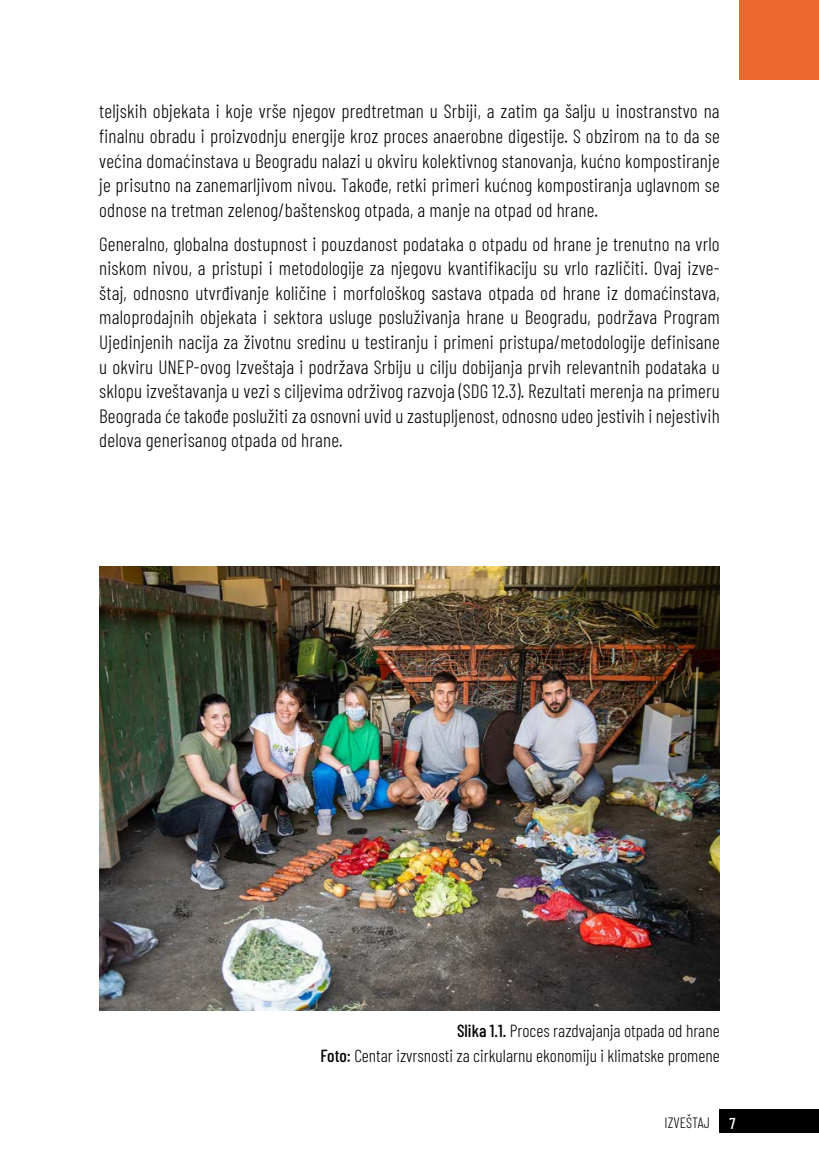
<style>
.page{position:relative;width:819px;height:1166px;background:#fff}
.page>*{position:absolute;margin:0;border:0;box-sizing:border-box;transform-origin:0 0}
.t1{font:300 19.25px/24.5px "Barlow Condensed";letter-spacing:.01em;color:#000;text-align:justify}
.t2{font:300 17.5px/24.5px "Barlow Condensed";color:#000;text-align:right}
.t3{font:300 14.88px "Barlow Condensed";color:#000}
.s1{font-weight:500}
.s2{font-weight:500;font-size:15.75px;color:#fff}
</style>
<div class="page">
<div style="left:719px;top:1109px;width:100px;height:24px;background:#000"></div>
<div style="left:739px;top:0;width:80px;height:79px;background:#ec6730"></div>
<img style="left:99px;top:567px;width:620px;height:444px">
<p class="t1" style="left:99px;top:98px;width:622px">teljskih objekata i koje vrše njegov predtretman u Srbiji, a zatim ga šalju u inostranstvo na finalnu obradu i proizvodnju energije kroz proces anaerobne digestije. S obzirom na to da se većina domaćinstava u Beogradu nalazi u okviru kolektivnog stanovanja, kućno kompostiranje je prisutno na zanemarljivom nivou. Takođe, retki primeri kućnog kompostiranja uglavnom se odnose na tretman zelenog/baštenskog otpada, a manje na otpad od hrane.</p>
<p class="t1" style="left:99px;top:230px;width:622px">Generalno, globalna dostupnost i pouzdanost podataka o otpadu od hrane je trenutno na vrlo niskom nivou, a pristupi i metodologije za njegovu kvantifikaciju su vrlo različiti. Ovaj izve&shy;štaj, odnosno utvrđivanje količine i morfološkog sastava otpada od hrane iz domaćinstava, maloprodajnih objekata i sektora usluge posluživanja hrane u Beogradu, podržava Program Ujedinjenih nacija za životnu sredinu u testiranju i primeni pristupa/metodologije definisane u okviru UNEP-ovog Izveštaja i podržava Srbiju u cilju dobijanja prvih relevantnih podataka u sklopu izveštavanja u vezi s ciljevima održivog razvoja (SDG 12.3). Rezultati merenja na primeru Beograda će takođe poslužiti za osnovni uvid u zastupljenost, odnosno udeo jestivih i nejestivih delova generisanog otpada od hrane.</p>
<p class="t2" style="left:320px;top:1017px;width:400px"><span class="s1">Slika 1.1.</span> Proces razdvajanja otpada od hrane<br><span class="s1">Foto:</span> Centar izvrsnosti za cirkularnu ekonomiju i klimatske promene</p>
<p class="t3" style="left:664px;top:1112px;width:73px">IZVEŠTAJ <span class="s2">7</span></p>
</div>
